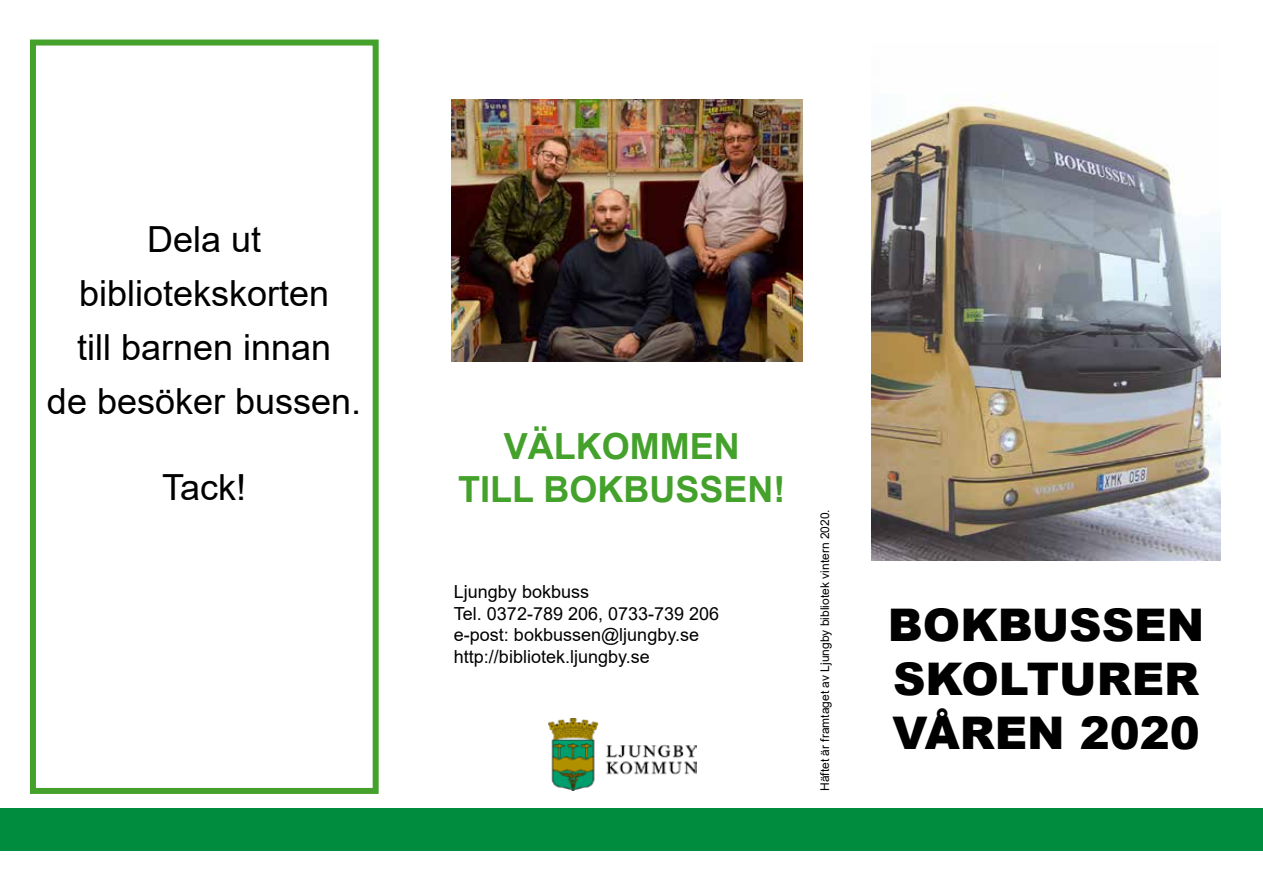
<style>
.page{position:relative;width:1263px;height:893px;background:#fff}
.page>*{position:absolute;margin:0;border:0;box-sizing:border-box;transform-origin:0 0}
.t1{font:900 45px/54px "Arial";color:#000;text-align:justify}
.t2{font:36px/54px "Arial";color:#000;text-align:center}
.t3{font:700 36px/43.2px "Arial";color:#44a12b;text-align:center}
.t4{font:18px/21.6px "Arial";color:#000}
.t5{font:12px "Arial";color:#000}
</style>
<div class="page">
<img style="left:549px;top:719px;width:147px;height:72px">
<div style="left:0;top:808px;width:1263px;height:42px;background:#008c3e"></div>
<img style="left:872px;top:94px;width:348px;height:467px">
<img style="left:451px;top:100px;width:352px;height:261px">
<div style="left:30px;top:40px;width:349px;height:754px;border:6px solid #44a12b"></div>
<h2 class="t2" style="left:47px;top:212px;width:316px">Dela ut bibliotekskorten<br>till barnen innan<br>de besöker bussen.</h2>
<h2 class="t2" style="left:162px;top:460px;width:86px">Tack!</h2>
<h2 class="t3" style="left:458px;top:425px;width:329px">VÄLKOMMEN<br>TILL BOKBUSSEN!</h2>
<p class="t4" style="left:454px;top:581px;width:267px">Ljungby bokbuss<br>Tel. 0372-789 206, 0733-739 206 e-post: bokbussen@ljungby.se http://bibliotek.ljungby.se</p>
<p class="t5" style="left:816px;top:791px;width:283px;rotate:-90deg">Häftet är framtaget av Ljungby bibliotek vintern 2020.</p>
<h1 class="t1" style="left:888px;top:596px;width:318px">BOKBUSSEN SKOLTURER VÅREN 2020</h1>
</div>
